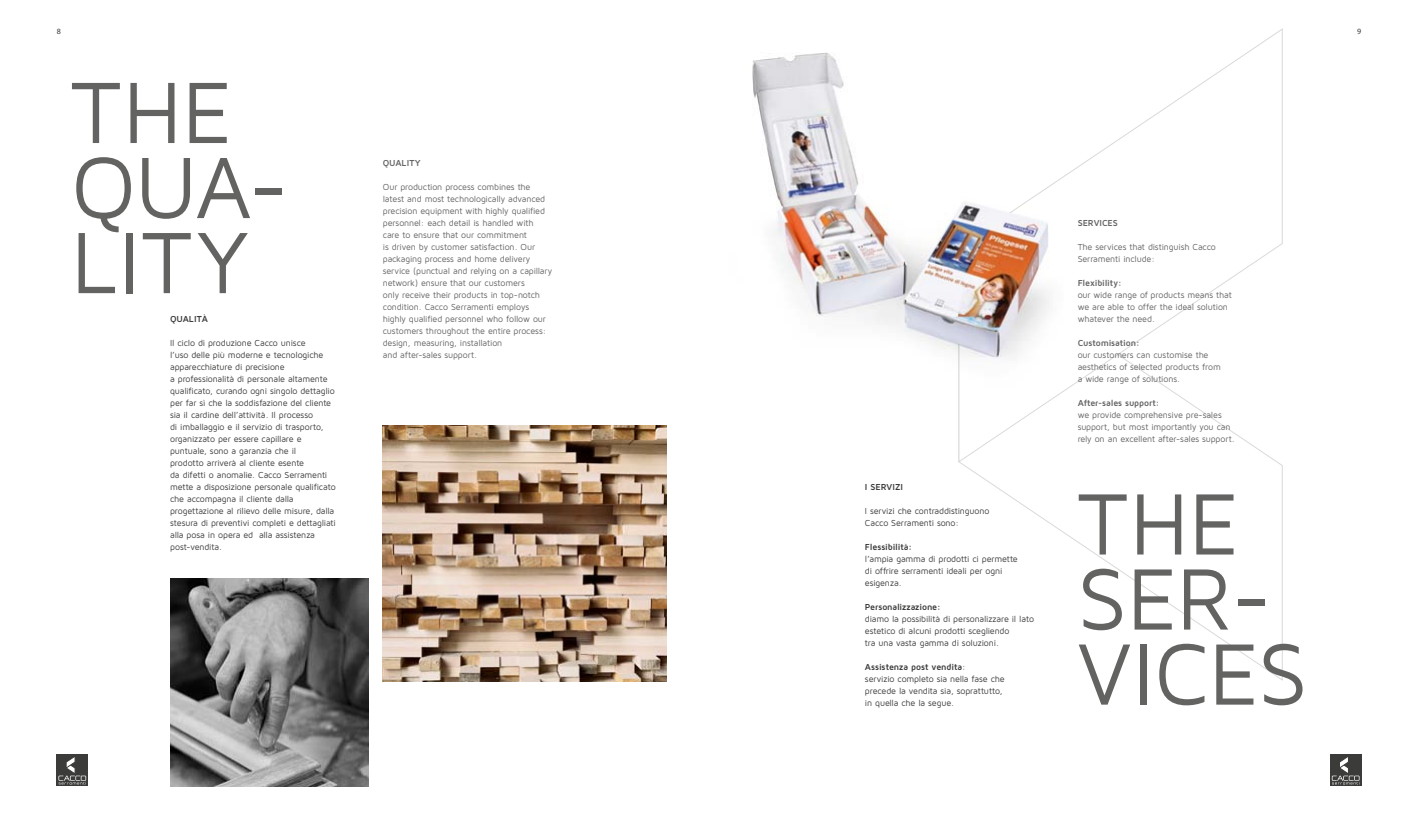
<style>
.page{position:relative;width:1418px;height:823px;background:#fff}
.page>*{position:absolute;margin:0;border:0;box-sizing:border-box;transform-origin:0 0}
.t1{font:90px/75px "Maven Pro";letter-spacing:-.005em;color:#636362}
.t2{font:90px/75px "Maven Pro";letter-spacing:.015em;color:#636362}
.t3{font:9px/12px "Maven Pro";letter-spacing:-.015em;color:#3b3b3a}
.t4{font:9px/12px "Maven Pro";letter-spacing:-.015em;color:#636362}
.t5{font:700 9px "Maven Pro";letter-spacing:-.01em;color:#636362}
.t6{font:700 9px "Maven Pro";letter-spacing:-.015em;color:#3b3b3a}
.t7{font:700 9px "Maven Pro";letter-spacing:.01em;color:#636362}
.t8{font:8px "Myriad Pro";color:#3b3b3a}
.s1{font-weight:700}
</style>
<div class="page">
<svg style="left:960px;top:463px;width:323px;height:217px"></svg>
<svg style="left:958px;top:28px;width:325px;height:435px"></svg>
<img style="left:383px;top:425px;width:283px;height:255px">
<img style="left:170px;top:578px;width:199px;height:207px">
<svg style="left:57px;top:754px;width:31px;height:31px"></svg>
<svg style="left:58px;top:755px;width:29px;height:29px"></svg>
<div style="left:1329px;top:754px;width:32px;height:31px;background:#3b3b3a"></div>
<svg style="left:1331px;top:757px;width:28px;height:27px"></svg>
<img style="left:752px;top:53px;width:295px;height:303px">
<p class="t8" style="left:57px;top:27px;width:6px">8</p>
<p class="t8" style="left:1357px;top:27px;width:6px">9</p>
<h1 class="t2" style="left:71px;top:71px;width:220px">THE<br>QUA-<br>LITY</h1>
<p class="t6" style="left:170px;top:313px;width:39px">QUALITÀ</p>
<p class="t3" style="left:170px;top:336px;width:167px">Il ciclo di produzione Cacco unisce<br>l’uso delle più moderne e tecnologiche apparecchiature di precisione<br>a professionalità di personale altamente qualificato, curando ogni singolo dettaglio per far sì che la soddisfazione del cliente sia il cardine dell’attività. Il processo<br>di imballaggio e il servizio di trasporto, organizzato per essere capillare e puntuale, sono a garanzia che il<br>prodotto arriverà al cliente esente<br>da difetti o anomalie. Cacco Serramenti mette a disposizione personale qualificato che accompagna il cliente dalla progettazione al rilievo delle misure, dalla stesura di preventivi completi e dettagliati alla posa in opera ed alla assistenza post-vendita.</p>
<p class="t7" style="left:383px;top:157px;width:39px">QUALITY</p>
<p class="t4" style="left:383px;top:180px;width:171px">Our production process combines the latest and most technologically advanced precision equipment with highly qualified personnel: each detail is handled with care to ensure that our commitment<br>is driven by customer satisfaction. Our packaging process and home delivery service (punctual and relying on a capillary network) ensure that our customers<br>only receive their products in top-notch condition. Cacco Serramenti employs highly qualified personnel who follow our customers throughout the entire process: design, measuring, installation<br>and after-sales support.</p>
<p class="t6" style="left:865px;top:481px;width:40px">I SERVIZI</p>
<p class="t3" style="left:865px;top:504px;width:126px">I servizi che contraddistinguono<br>Cacco Serramenti sono:</p>
<p class="t6" style="left:865px;top:541px;width:49px">Flessibilità:</p>
<p class="t3" style="left:865px;top:552px;width:154px">l’ampia gamma di prodotti ci permette di offrire serramenti ideali per ogni esigenza.</p>
<p class="t6" style="left:865px;top:601px;width:77px">Personalizzazione:</p>
<p class="t3" style="left:865px;top:612px;width:171px">diamo la possibilità di personalizzare il lato estetico di alcuni prodotti scegliendo<br>tra una vasta gamma di soluzioni.</p>
<p class="t3" style="left:865px;top:660px;width:141px"><span class="s1">Assistenza post vendita</span>:<br>servizio completo sia nella fase che precede la vendita sia, soprattutto, in quella che la segue.</p>
<p class="t5" style="left:1077px;top:217px;width:42px">SERVICES</p>
<p class="t4" style="left:1077px;top:240px;width:140px">The services that distinguish Cacco<br>Serramenti include:</p>
<p class="t5" style="left:1077px;top:277px;width:46px">Flexibility:</p>
<p class="t4" style="left:1077px;top:288px;width:156px">our wide range of products means that we are able to offer the ideal solution whatever the need.</p>
<p class="t5" style="left:1077px;top:337px;width:64px">Customisation:</p>
<p class="t4" style="left:1077px;top:348px;width:145px">our customers can customise the aesthetics of selected products from a wide range of solutions.</p>
<p class="t5" style="left:1077px;top:397px;width:83px">After-sales support:</p>
<p class="t4" style="left:1077px;top:408px;width:158px">we provide comprehensive pre-sales support, but most importantly you can rely on an excellent after-sales support.</p>
<h1 class="t1" style="left:1077px;top:482px;width:232px">THE<br>SER-<br>VICES</h1>
</div>
